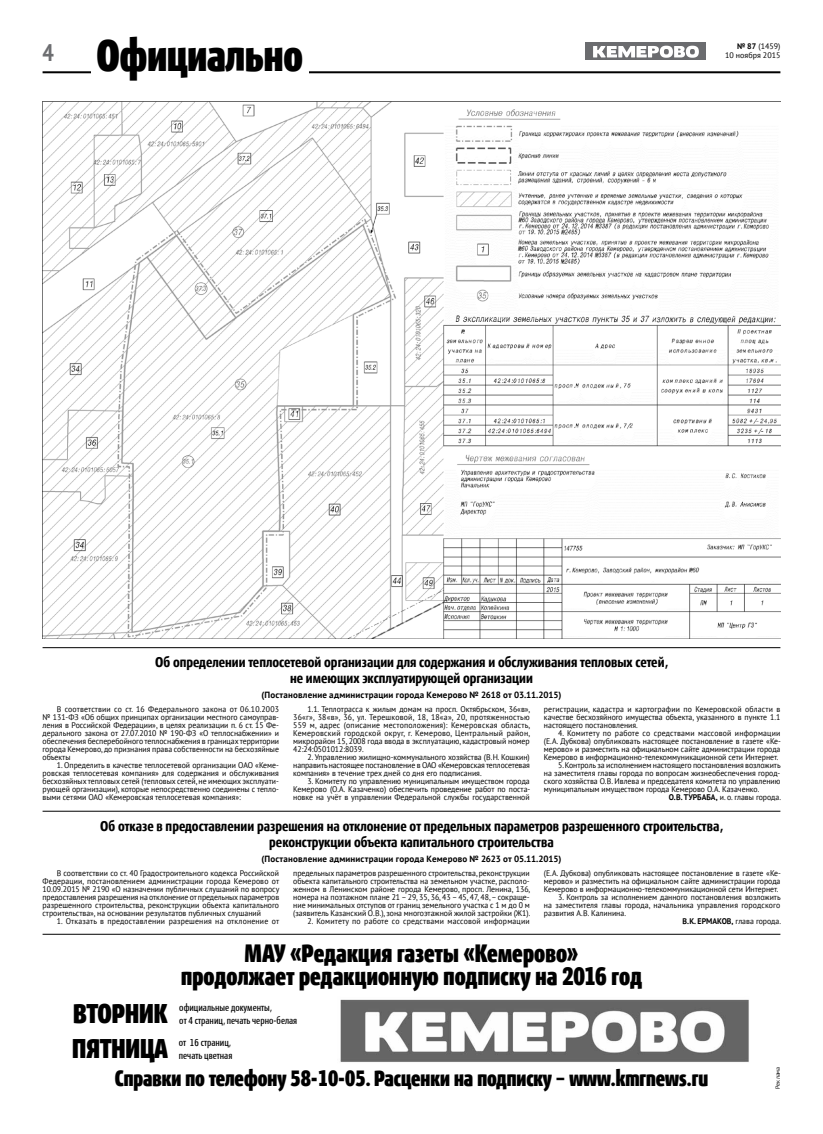
<style>
.page{position:relative;width:823px;height:1134px;background:#fff}
.page>*{position:absolute;margin:0;border:0;box-sizing:border-box;transform-origin:0 0}
.t1{font:44px "Smarty Cond Heavy GK";color:#000}
.t2{font:27px "Smarty Cond Heavy GK";color:#000}
.t3{font:25px/23.3px "Smarty Cond Heavy GK";letter-spacing:.005em;color:#000;text-align:center}
.t4{font:700 condensed 24px "PT Sans";color:#6d6e71}
.t5{font:22px "Smarty Cond Heavy GK";color:#000}
.t6{font:700 14px/16px "Smarty Cond";color:#000;text-align:center}
.t7{font:10px/13px "Smarty Cond";color:#000}
.t8{font:700 9px "PT Sans";letter-spacing:.015em;color:#000}
.t9{font:8.2px/8px "PT Sans";color:#000;text-align:justify;scale:.95 1}
.t10{font:8.2px "PT Sans";letter-spacing:.02em;color:#000;scale:.95 1}
.t11{font:8.2px "PT Sans";letter-spacing:.025em;color:#000;scale:.95 1}
.t12{font:700 8.2px "PT Sans";color:#000;scale:.95 1}
.t13{font:8px "PT Sans";color:#000}
.t14{font:6px "PT Sans";color:#000}
.s1{font-weight:700}
.s2{font-weight:400}
</style>
<div class="page">
<div style="left:585px;top:43px;width:120px;height:17px;background:#6b6c6f"></div>
<svg style="left:593px;top:46px;width:105px;height:12px"></svg>
<hr style="left:43px;top:71px;width:737px;height:2px;background:#000">
<div style="left:91px;top:37px;width:217px;height:39px;background:#fff"></div>
<hr style="left:43px;top:811px;width:737px;height:1px;background:#000">
<hr style="left:43px;top:934px;width:737px;height:1px;background:#000">
<hr style="left:43px;top:647px;width:737px;height:1px;background:#000">
<img style="left:43px;top:101px;width:737px;height:538px">
<img style="left:340px;top:999px;width:409px;height:63px">
<h1 class="t1" style="left:96px;top:30px;width:208px">Официально</h1>
<p class="t13" style="left:736px;top:41px;width:45px"><span class="s1">№ 87</span> (1459)</p>
<h3 class="t4" style="left:43px;top:37px;width:13px">4</h3>
<p class="t13" style="left:724px;top:50px;width:57px">10 ноября 2015</p>
<h3 class="t6" style="left:155px;top:655px;width:514px">Об определении теплосетевой организации для содержания и обслуживания тепловых сетей, не имеющих эксплуатирующей организации</h3>
<p class="t8" style="left:261px;top:689px;width:301px">(Постановление администрации города Кемерово № 2618 от 03.11.2015)</p>
<p class="t9" style="left:43px;top:705px;width:250px;text-indent:14px">В соответствии со ст. 16 Федерального закона от 06.10.2003 № 131‑ФЗ «Об общих принципах организации местного самоуправ&shy;ления в Российской Федерации», в целях реализации п. 6 ст. 15 Фе&shy;дерального закона от 27.07.2010 № 190‑ФЗ «О теплоснабжении» и обеспечения бесперебойного теплоснабжения в границах территории города Кемерово, до признания права собственности на бесхозяйные объекты</p>
<p class="t9" style="left:43px;top:761px;width:250px;text-indent:14px">1. Определить в качестве теплосетевой организации ОАО «Кеме&shy;ровская теплосетевая компания» для содержания и обслуживания бесхозяйных тепловых сетей (тепловых сетей, не имеющих эксплуати&shy;рующей организации), которые непосредственно соединены с тепло&shy;выми сетями ОАО «Кемеровская теплосетевая компания»:</p>
<p class="t9" style="left:293px;top:705px;width:251px;text-indent:14px">1.1. Теплотрасса к жилым домам на просп. Октябрьском, 36«в», 36«г», 38«в», 36, ул. Терешковой, 18, 18«а», 20, протяженностью 559 м, адрес (описание местоположения): Кемеровская область, Кемеровский городской округ, г. Кемерово, Центральный район, микрорайон 15, 2008 года ввода в эксплуатацию, кадастровый номер 42:24:0501012:8039.</p>
<p class="t9" style="left:293px;top:753px;width:250px;text-indent:14px">2. Управлению жилищно-коммунального хозяйства (В.Н. Кошкин) направить настоящее постановление в ОАО «Кемеровская теплосетевая компания» в течение трех дней со дня его подписания.</p>
<p class="t9" style="left:293px;top:777px;width:251px;text-indent:14px">3. Комитету по управлению муниципальным имуществом города Кемерово (О.А. Казаченко) обеспечить проведение работ по поста&shy;новке на учёт в управлении Федеральной службы государственной</p>
<p class="t9" style="left:543px;top:705px;width:250px">регистрации, кадастра и картографии по Кемеровской области в качестве бесхозяйного имущества объекта, указанного в пункте 1.1 настоящего постановления.</p>
<p class="t9" style="left:543px;top:729px;width:251px;text-indent:14px">4. Комитету по работе со средствами массовой информации (Е.А. Дубкова) опубликовать настоящее постановление в газете «Ке&shy;мерово» и разместить на официальном сайте администрации города Кемерово в информационно-телекоммуникационной сети Интернет.</p>
<p class="t9" style="left:557px;top:761px;width:235px">5. Контроль за исполнением настоящего постановления возложить</p>
<p class="t9" style="left:543px;top:769px;width:250px">на заместителя главы города по вопросам жизнеобеспечения город-</p>
<p class="t9" style="left:543px;top:777px;width:250px">ского хозяйства О.В. Ивлева и председателя комитета по управлению</p>
<p class="t9" style="left:543px;top:785px;width:228px">муниципальным имуществом города Кемерово О.А. Казаченко.</p>
<p class="t9" style="left:668px;top:793px;width:120px"><span class="s1">О.В. ТУРБАБА,</span> и. о. главы города.</p>
<h3 class="t6" style="left:100px;top:818px;width:624px">Об отказе в предоставлении разрешения на отклонение от предельных параметров разрешенного строительства, реконструкции объекта капитального строительства</h3>
<p class="t8" style="left:261px;top:853px;width:301px">(Постановление администрации города Кемерово № 2623 от 05.11.2015)</p>
<p class="t9" style="left:43px;top:868px;width:250px;text-indent:14px">В соответствии со ст. 40 Градостроительного кодекса Российской Федерации, постановлением администрации города Кемерово от 10.09.2015 № 2190 «О назначении публичных слушаний по вопросу предоставления разрешения на отклонение от предельных параметров разрешенного строительства, реконструкции объекта капитального строительства», на основании результатов публичных слушаний</p>
<p class="t10" style="left:57px;top:915px;width:235px">1. Отказать в предоставлении разрешения на отклонение от</p>
<p class="t9" style="left:293px;top:868px;width:251px">предельных параметров разрешенного строительства, реконструкции объекта капитального строительства на земельном участке, располо&shy;женном в Ленинском районе города Кемерово, просп. Ленина, 136, номера на поэтажном плане 21 – 29, 35, 36, 43 – 45, 47, 48, – сокраще&shy;ние минимальных отступов от границ земельного участка с 1 м до 0 м (заявитель Казанский О.В.), зона многоэтажной жилой застройки (Ж1).</p>
<p class="t11" style="left:307px;top:915px;width:235px">2. Комитету по работе со средствами массовой информации</p>
<p class="t9" style="left:543px;top:868px;width:251px">(Е.А. Дубкова) опубликовать настоящее постановление в газете «Ке&shy;мерово» и разместить на официальном сайте администрации города Кемерово в информационно-телекоммуникационной сети Интернет.</p>
<p class="t9" style="left:557px;top:892px;width:236px">3. Контроль за исполнением данного постановления возложить</p>
<p class="t9" style="left:543px;top:900px;width:250px">на заместителя главы города, начальника управления городского</p>
<p class="t9" style="left:543px;top:908px;width:88px">развития А.В. Калинина.</p>
<p class="t12" style="left:682px;top:915px;width:105px">В.К. ЕРМАКОВ, <span class="s2">глава города.</span></p>
<h3 class="t3" style="left:181px;top:942px;width:462px">МАУ «Редакция газеты «Кемерово»<br>продолжает редакционную подписку на 2016 год</h3>
<h2 class="t2" style="left:73px;top:997px;width:94px">вторник</h2>
<p class="t7" style="left:179px;top:1001px;width:119px">официальные документы,<br>от 4 страниц, печать черно-белая</p>
<h2 class="t2" style="left:72px;top:1033px;width:97px">пятница</h2>
<p class="t7" style="left:179px;top:1036px;width:55px">от 16 страниц, печать цветная</p>
<h3 class="t5" style="left:115px;top:1065px;width:594px">Cправки по телефону 58‑10‑05. Расценки на подписку – www.kmrnews.ru</h3>
<p class="t14" style="left:773px;top:1089px;width:24px;rotate:-90deg">Реклама</p>
</div>
